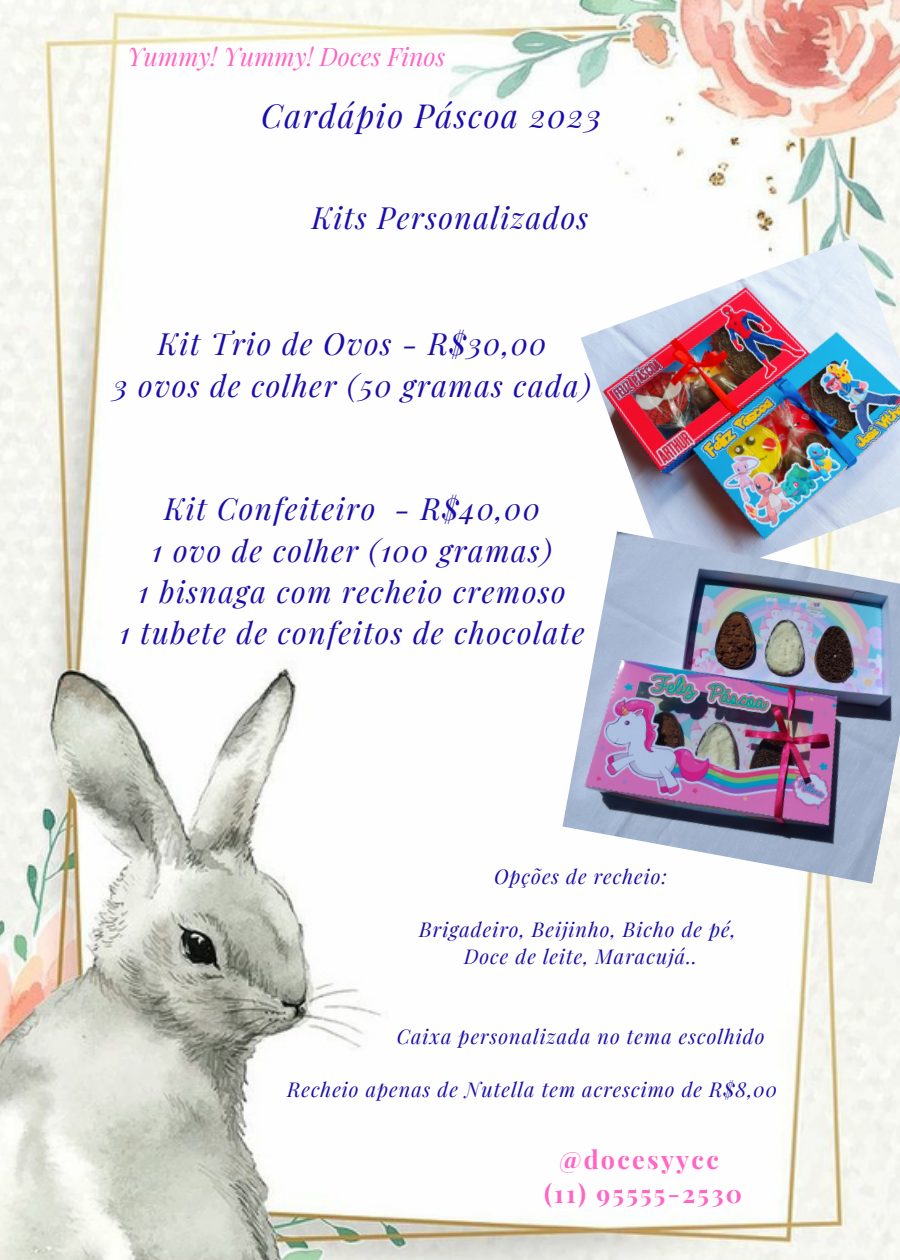
<style>
.page{position:relative;width:900px;height:1260px;background:#fff}
.page>*{position:absolute;margin:0;border:0;box-sizing:border-box;transform-origin:0 0}
.t1{font:italic 32.5px "Playfair Display";letter-spacing:.05em;color:#1a0dac}
.t2{font:italic 30px/41.2px "Playfair Display";letter-spacing:.05em;color:#1a0dac;text-align:center}
.t3{font:700 25.25px/33.8px "Playfair Display";letter-spacing:.09em;color:#ff66c4;text-align:center}
.t4{font:italic 25px "Playfair Display";color:#ff66c4}
.t5{font:italic 20px/26.8px "Playfair Display";letter-spacing:.05em;color:#1a0dac;text-align:center}
</style>
<div class="page">
<img style="left:0;top:0;width:900px;height:1260px">
<img style="left:581px;top:237px;width:319px;height:294px">
<img style="left:562px;top:531px;width:338px;height:353px">
<p class="t4" style="left:127px;top:39px;width:320px">Yummy! Yummy! Doces Finos</p>
<p class="t1" style="left:261px;top:93px;width:342px">Cardápio Páscoa 2023</p>
<p class="t2" style="left:312px;top:196px;width:278px">Kits Personalizados</p>
<p class="t2" style="left:113px;top:322px;width:479px">Kit Trio de Ovos - R$30,00<br>3 ovos de colher (50 gramas cada)</p>
<p class="t2" style="left:120px;top:487px;width:466px">Kit Confeiteiro - R$40,00<br>1 ovo de colher (100 gramas)<br>1 bisnaga com recheio cremoso<br>1 tubete de confeitos de chocolate</p>
<p class="t5" style="left:494px;top:862px;width:175px">Opções de recheio:</p>
<p class="t5" style="left:419px;top:915px;width:318px">Brigadeiro, Beijinho, Bicho de pé,<br>Doce de leite, Maracujá..</p>
<p class="t5" style="left:397px;top:1022px;width:369px">Caixa personalizada no tema escolhido</p>
<p class="t5" style="left:287px;top:1075px;width:491px">Recheio apenas de Nutella tem acrescimo de R$8,00</p>
<p class="t3" style="left:544px;top:1142px;width:200px">@docesyycc (11) 95555-2530</p>
</div>
